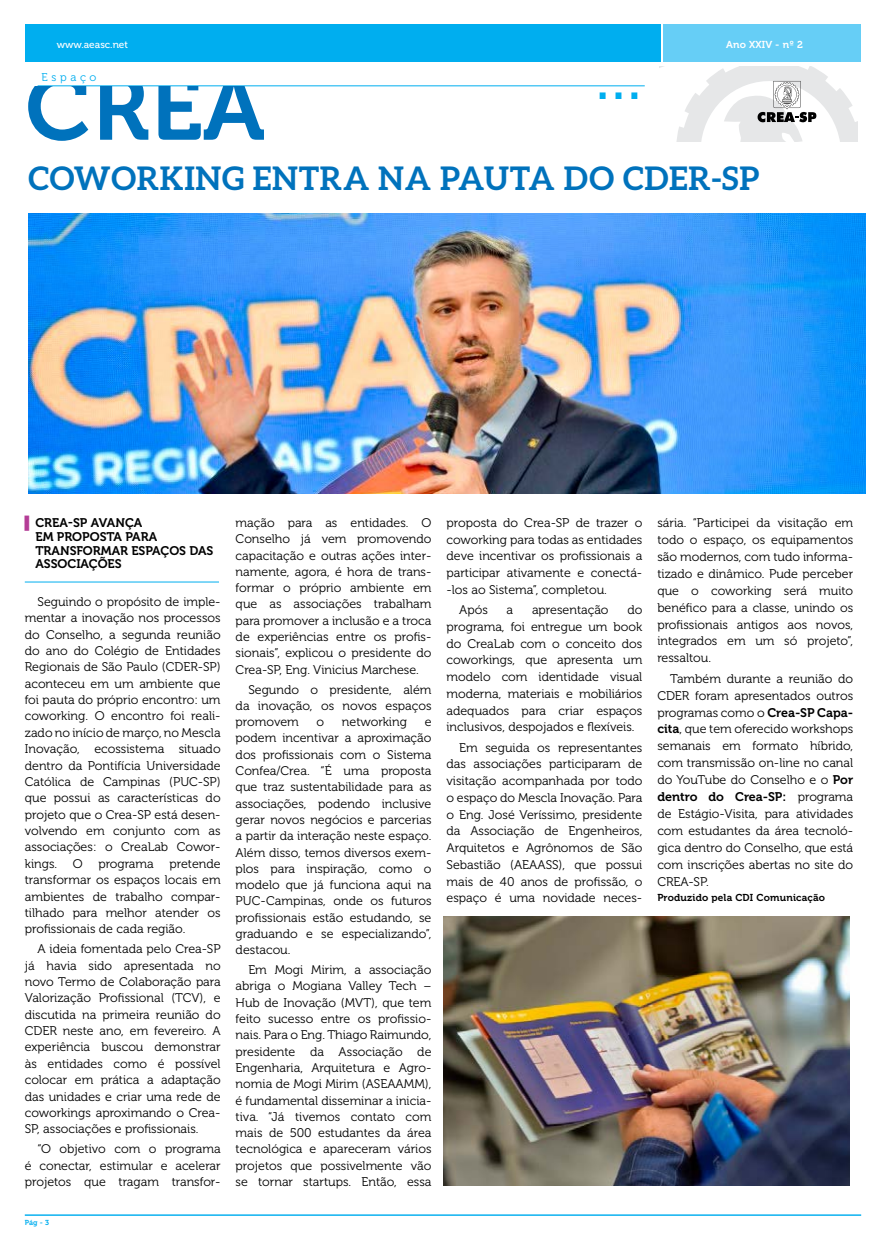
<style>
.page{position:relative;width:886px;height:1241px;background:#fff}
.page>*{position:absolute;margin:0;border:0;box-sizing:border-box;transform-origin:0 0}
.t1{font:92.38px "Museo 700";color:#0072bc}
.t2{font:700 32.5px "Aleo";letter-spacing:.02em;color:#0072bc}
.t3{font:12.5px/16.2px "Museo 300";color:#000;text-align:justify}
.t4{font:12.5px/13.9px "Museo 700";color:#000}
.t5{font:11.38px "Museo 300";letter-spacing:.32em;color:#00aeef}
.t6{font:10px "Museo 700";letter-spacing:.02em;color:#000}
.t7{font:10px "Museo 500";color:#fff}
.t8{font:10px "Museo 700";letter-spacing:.02em;color:#fff}
.t9{font:7.25px "Museo 700";color:#00aeef}
.s1{font-family:"Arial";color:#b43c96}
.s2{font-family:"Museo 700"}
.s3{font-family:"Museo 300"}
</style>
<div class="page">
<div style="left:25px;top:25px;width:635px;height:37px;background:#00aeef"></div>
<hr style="left:25px;top:1214px;width:836px;height:1px;background:#00aeef">
<div style="left:663px;top:25px;width:198px;height:37px;background:#66cef6"></div>
<hr style="left:25px;top:581px;width:194px;height:1px;background:#00aeef">
<img style="left:28px;top:213px;width:837px;height:280px">
<img style="left:443px;top:916px;width:407px;height:269px">
<hr style="left:38px;top:86px;width:607px;height:1px;background:#00aeef">
<svg style="left:600px;top:92px;width:5px;height:6px"></svg>
<svg style="left:615px;top:92px;width:6px;height:6px"></svg>
<svg style="left:631px;top:92px;width:6px;height:6px"></svg>
<svg style="left:659px;top:67px;width:198px;height:75px"></svg>
<p class="t7" style="left:57px;top:39px;width:73px">www.aeasc.net</p>
<p class="t8" style="left:726px;top:39px;width:78px">Ano XXIV - nº 2</p>
<p class="t5" style="left:42px;top:70px;width:56px">Espaço</p>
<h1 class="t1" style="left:25px;top:56px;width:241px">CREA</h1>
<h2 class="t2" style="left:28px;top:159px;width:732px">COWORKING ENTRA NA PAUTA DO CDER-SP</h2>
<p class="t4" style="left:35px;top:515px;width:180px;text-indent:-11px"><span class="s1">▌</span> CREA-SP AVANÇA<br>EM PROPOSTA PARA<br>TRANSFORMAR ESPAÇOS DAS<br>ASSOCIAÇÕES</p>
<p class="t3" style="left:25px;top:593px;width:197px;text-indent:13px">Seguindo o propósito de imple&shy;mentar a inovação nos processos do Conselho, a segunda reunião do ano do Colégio de Entidades Regionais de São Paulo (CDER-SP) aconteceu em um ambiente que foi pauta do próprio encontro: um coworking. O encontro foi reali&shy;zado no início de março, no Mescla Inovação, ecossistema situado dentro da Pontifícia Universidade Católica de Campinas (PUC-SP) que possui as características do projeto que o Crea-SP está desen&shy;volvendo em conjunto com as associações: o CreaLab Cowor&shy;kings.</p>
<p class="t3" style="left:73px;top:855px;width:11px">O</p>
<p class="t3" style="left:98px;top:855px;width:57px">programa</p>
<p class="t3" style="left:25px;top:855px;width:197px;text-indent:145px">pretende transformar os espaços locais em ambientes de trabalho compar&shy;tilhado para melhor atender os profissionais de cada região.</p>
<p class="t3" style="left:25px;top:940px;width:197px;text-indent:13px">A ideia fomentada pelo Crea-SP já havia sido apresentada no novo Termo de Colaboração para Valorização Profissional (TCV), e discutida na primeira reunião do CDER neste ano, em fevereiro. A experiência buscou demonstrar às entidades como é possível colocar em prática a adaptação das unidades e criar uma rede de coworkings aproximando o Crea-SP, associações e profissionais.</p>
<p class="t3" style="left:25px;top:1140px;width:197px;text-indent:13px">“O objetivo com o programa é conectar, estimular e acelerar projetos que tragam transfor-</p>
<p class="t9" style="left:25px;top:1218px;width:26px">Pág - 3</p>
<p class="t3" style="left:236px;top:514px;width:197px">mação para as entidades. O Conselho já vem promovendo capacitação e outras ações inter&shy;namente, agora, é hora de trans&shy;formar o próprio ambiente em que as associações trabalham para promover a inclusão e a troca de experiências entre os profis&shy;sionais”, explicou o presidente do Crea-SP, Eng. Vinicius Marchese.</p>
<p class="t3" style="left:236px;top:681px;width:197px;text-indent:13px">Segundo o presidente, além da inovação, os novos espaços promovem</p>
<p class="t3" style="left:317px;top:713px;width:9px">o</p>
<p class="t3" style="left:342px;top:713px;width:67px">networking</p>
<p class="t3" style="left:236px;top:713px;width:197px;text-indent:189px">e podem incentivar a aproximação dos profissionais com o Sistema Confea/Crea. “É uma proposta que traz sustentabilidade para as associações, podendo inclusive gerar novos negócios e parcerias a partir da interação neste espaço.<br>Além disso, temos diversos exem&shy;plos para inspiração, como o modelo que já funciona aqui na PUC-Campinas, onde os futuros profissionais estão estudando, se graduando e se especializando”, destacou.</p>
<p class="t3" style="left:236px;top:961px;width:197px;text-indent:13px">Em Mogi Mirim, a associação abriga o Mogiana Valley Tech – Hub de Inovação (MVT), que tem feito sucesso entre os profissio&shy;nais. Para o Eng. Thiago Raimundo, presidente da Associação de Engenharia, Arquitetura e Agro&shy;nomia de Mogi Mirim (ASEAAMM), é fundamental disseminar a inicia&shy;tiva. “Já tivemos contato com mais de 500 estudantes da área tecnológica e apareceram vários projetos que possivelmente vão se tornar startups. Então, essa</p>
<p class="t3" style="left:446px;top:514px;width:197px;line-height:16.8px">proposta do Crea-SP de trazer o coworking para todas as entidades deve incentivar os profissionais a participar ativamente e conectá--los ao Sistema”, completou.</p>
<p class="t3" style="left:459px;top:602px;width:30px">Após</p>
<p class="t3" style="left:507px;top:602px;width:8px">a</p>
<p class="t3" style="left:532px;top:602px;width:78px">apresentação</p>
<p class="t3" style="left:446px;top:601px;width:197px;line-height:16.8px;text-indent:181px">do programa, foi entregue um book do CreaLab com o conceito dos coworkings, que apresenta um modelo com identidade visual moderna, materiais e mobiliários adequados para criar espaços inclusivos, despojados e flexíveis.</p>
<p class="t3" style="left:446px;top:739px;width:197px;line-height:16.8px;text-indent:13px">Em seguida os representantes das associações participaram de visitação acompanhada por todo o espaço do Mescla Inovação. Para o Eng. José Veríssimo, presidente da Associação de Engenheiros, Arquitetos e Agrônomos de São Sebastião (AEAASS), que possui mais de 40 anos de profissão, o espaço é uma novidade neces-</p>
<p class="t3" style="left:657px;top:514px;width:197px;line-height:16.9px">sária. “Participei da visitação em todo o espaço, os equipamentos são modernos, com tudo informa&shy;tizado e dinâmico. Pude perceber que o coworking será muito benéfico para a classe, unindo os profissionais antigos aos novos, integrados em um só projeto”, ressaltou.</p>
<p class="t3" style="left:657px;top:670px;width:197px;line-height:16.9px;text-indent:13px">Também durante a reunião do CDER foram apresentados outros programas como o <span class="s2">Crea-SP Capa&shy;cita</span>, que tem oferecido workshops semanais em formato híbrido, com transmissão on-line no canal do YouTube do Conselho e o <span class="s2">Por</span></p>
<p class="t4" style="left:657px;top:789px;width:197px">dentro do Crea-SP: <span class="s3">programa</span></p>
<p class="t3" style="left:657px;top:805px;width:197px;line-height:16.9px">de Estágio-Visita, para atividades com estudantes da área tecnoló&shy;gica dentro do Conselho, que está com inscrições abertas no site do CREA-SP.</p>
<p class="t6" style="left:657px;top:892px;width:169px">Produzido pela CDI Comunicação</p>
</div>
